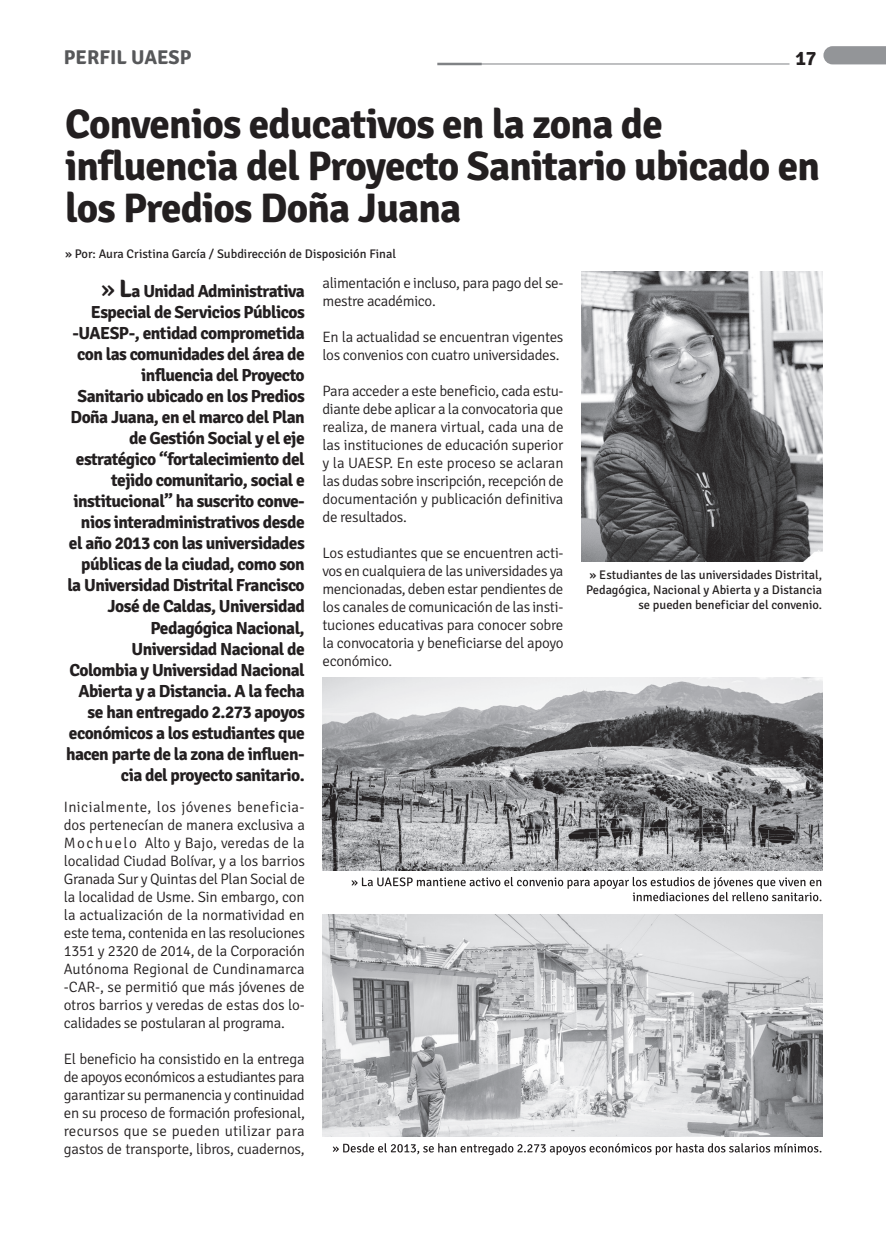
<style>
.page{position:relative;width:886px;height:1241px;background:#fff}
.page>*{position:absolute;margin:0;border:0;box-sizing:border-box;transform-origin:0 0}
.t1{font:700 41.25px/42px "Signika";letter-spacing:-.02em;color:#231f20}
.t2{font:700 20px "Signika";color:#57585a}
.t3{font:700 20px "Signika";color:#231f20}
.t4{font:700 17.5px/21px "Signika";letter-spacing:-.03em;color:#231f20;text-align:right}
.t5{font:300 15px/18px "Signika";letter-spacing:-.02em;color:#231f20;text-align:justify}
.t6{font:12.5px/15px "Signika";color:#231f20;text-align:right}
.s1{font-weight:400;font-size:25px}
.s2{font-size:25px}
</style>
<div class="page">
<svg style="left:823px;top:46px;width:63px;height:18px"></svg>
<hr style="left:462px;top:64px;width:327px;height:1px;background:#808285">
<hr style="left:437px;top:63px;width:45px;height:2px;background:#808285">
<svg style="left:351px;top:876px;width:470px;height:25px"></svg>
<svg style="left:333px;top:1143px;width:488px;height:11px"></svg>
<img style="left:322px;top:677px;width:500px;height:193px">
<img style="left:322px;top:914px;width:500px;height:222px">
<img style="left:581px;top:272px;width:241px;height:289px">
<h2 class="t2" style="left:64px;top:45px;width:129px">PERFIL UAESP</h2>
<h2 class="t3" style="left:795px;top:46px;width:23px">17</h2>
<h1 class="t1" style="left:65px;top:104px;width:756px">Convenios educativos en la zona de influencia del Proyecto Sanitario ubicado en los Predios Doña Juana</h1>
<p class="t6" style="left:65px;top:246px;width:333px">» Por: Aura Cristina García / Subdirección de Disposición Final</p>
<p class="t4" style="left:66px;top:281px;width:240px"><span class="s1">»</span> <span class="s2">L</span>a Unidad Administrativa<br>Especial de Servicios Públicos -UAESP-, entidad comprometida con las comunidades del área de influencia del Proyecto<br>Sanitario ubicado en los Predios<br>Doña Juana, en el marco del Plan de Gestión Social y el eje estratégico “fortalecimiento del tejido comunitario, social e institucional” ha suscrito conve&shy;nios interadministrativos desde el año 2013 con las universidades públicas de la ciudad, como son la Universidad Distrital Francisco<br>José de Caldas, Universidad<br>Pedagógica Nacional,<br>Universidad Nacional de<br>Colombia y Universidad Nacional<br>Abierta y a Distancia. A la fecha se han entregado 2.273 apoyos económicos a los estudiantes que hacen parte de la zona de influen&shy;cia del proyecto sanitario.</p>
<p class="t5" style="left:64px;top:797px;width:243px">Inicialmente, los jóvenes beneficia&shy;dos pertenecían de manera exclusiva a Mochuelo Alto y Bajo, veredas de la localidad Ciudad Bolívar, y a los barrios Granada Sur y Quintas del Plan Social de la localidad de Usme. Sin embargo, con la actualización de la normatividad en este tema, contenida en las resoluciones 1351 y 2320 de 2014, de la Corporación Autónoma Regional de Cundinamarca -CAR-, se permitió que más jóvenes de otros barrios y veredas de estas dos lo&shy;calidades se postularan al programa.</p>
<p class="t5" style="left:64px;top:1049px;width:243px">El beneficio ha consistido en la entrega de apoyos económicos a estudiantes para garantizar su permanencia y continuidad en su proceso de formación profesional, recursos que se pueden utilizar para gastos de transporte, libros, cuadernos,</p>
<p class="t5" style="left:322px;top:274px;width:242px">alimentación e incluso, para pago del se&shy;mestre académico.</p>
<p class="t5" style="left:322px;top:328px;width:242px">En la actualidad se encuentran vigentes los convenios con cuatro universidades.</p>
<p class="t5" style="left:322px;top:382px;width:243px">Para acceder a este beneficio, cada estu&shy;diante debe aplicar a la convocatoria que realiza, de manera virtual, cada una de las instituciones de educación superior y la UAESP. En este proceso se aclaran las dudas sobre inscripción, recepción de documentación y publicación definitiva de resultados.</p>
<p class="t5" style="left:322px;top:544px;width:243px">Los estudiantes que se encuentren acti&shy;vos en cualquiera de las universidades ya mencionadas, deben estar pendientes de los canales de comunicación de las insti&shy;tuciones educativas para conocer sobre la convocatoria y beneficiarse del apoyo económico.</p>
<p class="t6" style="left:586px;top:567px;width:238px">» Estudiantes de las universidades Distrital,<br>Pedagógica, Nacional y Abierta y a Distancia se pueden beneficiar del convenio.</p>
</div>
